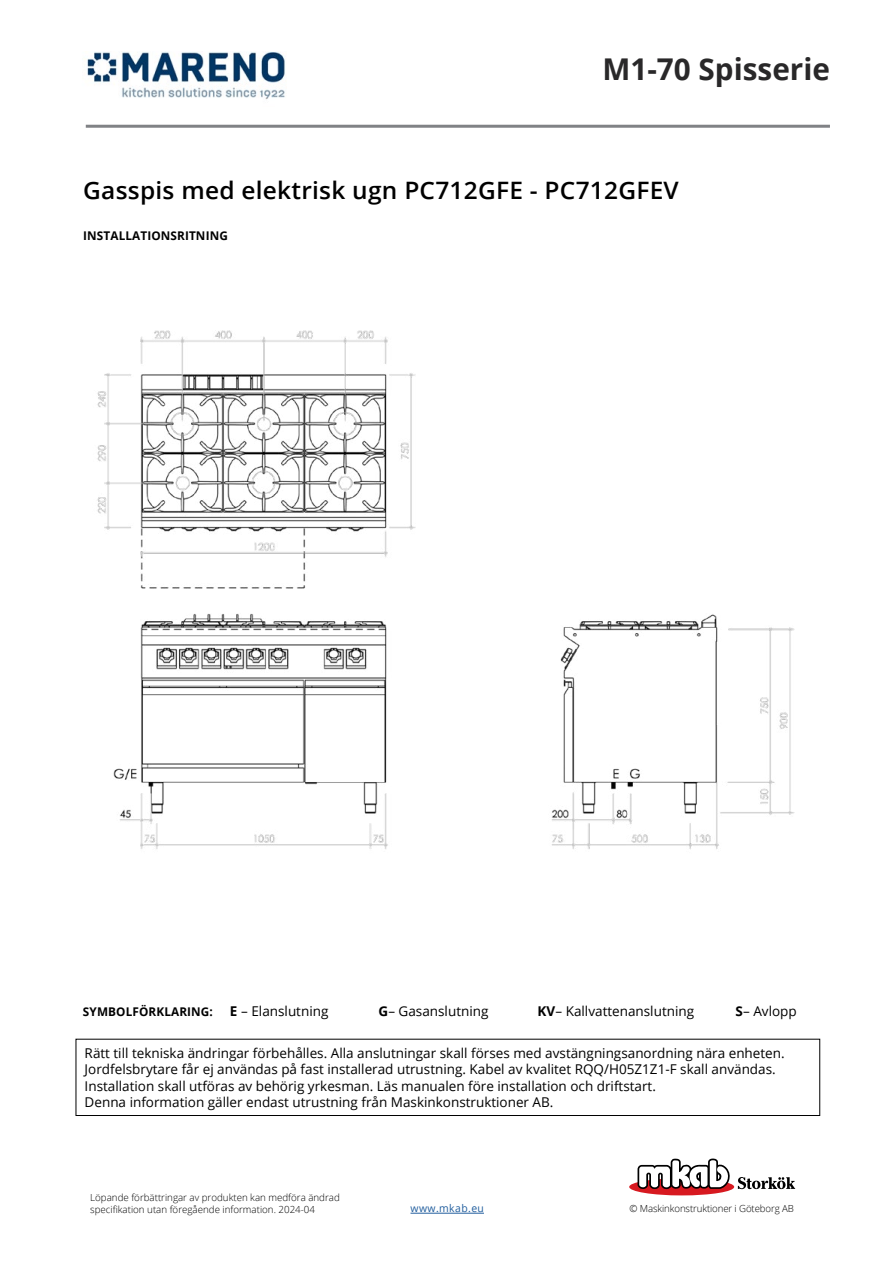
<style>
.page{position:relative;width:893px;height:1263px;background:#fff}
.page>*{position:absolute;margin:0;border:0;box-sizing:border-box;transform-origin:0 0}
.t1{font:700 30px "Open Sans";color:#292829}
.t2{font:600 24px "Open Sans";letter-spacing:.01em;color:#000}
.t3{font:13.5px/16.2px "Open Sans";color:#000}
.t4{font:700 12px "Open Sans";letter-spacing:.01em;color:#000}
.t5{font:10.5px "Open Sans";letter-spacing:.04em;color:#215e9e}
.t6{font:300 9.75px/11.7px "Open Sans";color:#000}
.s1{font-weight:700}
</style>
<div class="page">
<svg style="left:738px;top:1177px;width:57px;height:12px"></svg>
<div style="left:629px;top:1178px;width:105px;height:17px;background:#d71920;border-radius:50%"></div>
<svg style="left:637px;top:1158px;width:93px;height:31px"></svg>
<hr style="left:410px;top:1213px;width:74px;height:1px;background:#215e9e">
<hr style="left:86px;top:125px;width:744px;height:3px;background:#808285">
<img style="left:87px;top:51px;width:198px;height:49px">
<img style="left:97px;top:330px;width:698px;height:520px">
<div style="left:76px;top:1039px;width:744px;height:77px;border:1px solid #000"></div>
<h1 class="t1" style="left:602px;top:48px;width:229px">M1-70 Spisserie</h1>
<h2 class="t2" style="left:83px;top:174px;width:597px">Gasspis med elektrisk ugn PC712GFE - PC712GFEV</h2>
<p class="t4" style="left:83px;top:228px;width:146px">INSTALLATIONSRITNING</p>
<p class="t4" style="left:83px;top:1003px;width:131px">SYMBOLFÖRKLARING:</p>
<p class="t3" style="left:230px;top:1002px;width:100px"><span class="s1">E</span> – Elanslutning</p>
<p class="t3" style="left:378px;top:1002px;width:112px"><span class="s1">G</span>– Gasanslutning</p>
<p class="t3" style="left:537px;top:1002px;width:158px"><span class="s1">KV</span>– Kallvattenanslutning</p>
<p class="t3" style="left:735px;top:1002px;width:63px"><span class="s1">S</span>– Avlopp</p>
<p class="t3" style="left:85px;top:1045px;width:702px">Rätt till tekniska ändringar förbehålles. Alla anslutningar skall förses med avstängningsanordning nära enheten.<br>Jordfelsbrytare får ej användas på fast installerad utrustning. Kabel av kvalitet RQQ/H05Z1Z1-F skall användas.<br>Installation skall utföras av behörig yrkesman. Läs manualen före installation och driftstart.<br>Denna information gäller endast utrustning från Maskinkonstruktioner AB.</p>
<p class="t6" style="left:90px;top:1191px;width:251px">Löpande förbättringar av produkten kan medföra ändrad specifikation utan föregående information. 2024-04</p>
<p class="t5" style="left:410px;top:1201px;width:75px">www.mkab.eu</p>
<p class="t6" style="left:630px;top:1202px;width:166px">© Maskinkonstruktioner i Göteborg AB</p>
</div>
